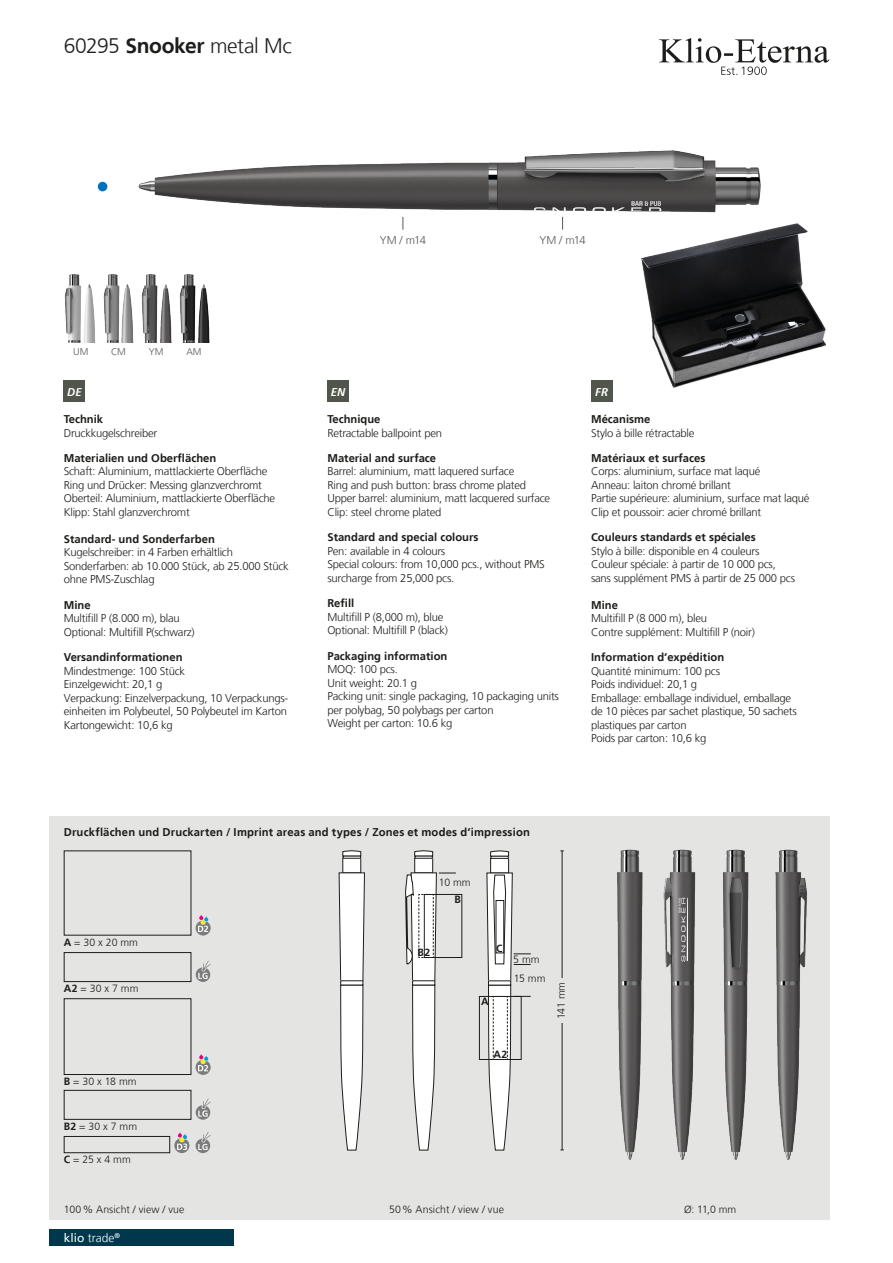
<style>
.page{position:relative;width:893px;height:1263px;background:#fff}
.page>*{position:absolute;margin:0;border:0;box-sizing:border-box;transform-origin:0 0}
.t1{font:300 21px "Frutiger LT";letter-spacing:-.025em;color:#1d1d1b}
.t2{font:300 12px "Frutiger LT";color:#fff}
.t3{font:300 11.25px/13.5px "Frutiger LT";letter-spacing:-.02em;color:#1d1d1b}
.t4{font:700 11.25px "Frutiger LT";color:#1d1d1b}
.t5{font:300 11.25px "Frutiger LT";letter-spacing:-.05em;color:#595858}
.t6{font:italic 700 11.25px "Frutiger";color:#fff}
.t7{font:300 10.5px "Frutiger LT";letter-spacing:.01em;color:#1d1d1b}
.t8{font:700 10.5px "Frutiger LT";color:#1d1d1b}
.t9{font:300 9.75px "Frutiger LT";color:#595858}
.s1{font-weight:700}
.s2{font-family:"Frutiger";font-weight:400}
</style>
<div class="page">
<div style="left:49px;top:816px;width:780px;height:404px;background:#e4e4e3"></div>
<svg style="left:659px;top:38px;width:170px;height:37px"></svg>
<div style="left:49px;top:1229px;width:185px;height:17px;background:#00374d"></div>
<img style="left:64px;top:274px;width:16px;height:68px">
<img style="left:79px;top:276px;width:17px;height:66px">
<img style="left:103px;top:274px;width:15px;height:68px">
<img style="left:117px;top:276px;width:17px;height:66px">
<img style="left:141px;top:274px;width:15px;height:68px">
<img style="left:155px;top:276px;width:17px;height:66px">
<img style="left:179px;top:274px;width:15px;height:68px">
<img style="left:193px;top:276px;width:17px;height:66px">
<div style="left:591px;top:381px;width:21px;height:21px;background:#50564c"></div>
<div style="left:327px;top:381px;width:22px;height:21px;background:#50564c"></div>
<div style="left:64px;top:381px;width:21px;height:21px;background:#50564c"></div>
<img style="left:138px;top:150px;width:623px;height:71px">
<div style="left:98px;top:182px;width:9px;height:9px;background:#0073bc;border-radius:50%"></div>
<svg style="left:402px;top:217px;width:1px;height:13px"></svg>
<svg style="left:562px;top:217px;width:1px;height:13px"></svg>
<img style="left:641px;top:223px;width:185px;height:164px">
<hr style="left:562px;top:851px;width:1px;height:299px;background:#1d1d1b">
<div style="left:553px;top:978px;width:15px;height:44px;background:#e4e4e3"></div>
<div style="left:491px;top:858px;width:18px;height:15px;background:#fff"></div>
<div style="left:490px;top:858px;width:19px;height:15px;border:1px solid #1d1d1b"></div>
<svg style="left:490px;top:850px;width:19px;height:8px"></svg>
<div style="left:343px;top:858px;width:18px;height:15px;background:#fff"></div>
<div style="left:343px;top:858px;width:18px;height:15px;border:1px solid #1d1d1b"></div>
<svg style="left:339px;top:872px;width:26px;height:278px;background:#e7e7e6"></svg>
<svg style="left:342px;top:850px;width:19px;height:8px"></svg>
<svg style="left:341px;top:981px;width:22px;height:4px"></svg>
<div style="left:415px;top:858px;width:18px;height:15px;background:#fff"></div>
<div style="left:414px;top:858px;width:19px;height:15px;border:1px solid #1d1d1b"></div>
<svg style="left:414px;top:850px;width:19px;height:8px"></svg>
<div style="left:479px;top:996px;width:43px;height:64px;border:1px solid #1d1d1b"></div>
<svg style="left:405px;top:872px;width:51px;height:278px"></svg>
<div style="left:424px;top:894px;width:38px;height:64px;border:1px solid #1d1d1b"></div>
<svg style="left:486px;top:872px;width:45px;height:278px"></svg>
<div style="left:64px;top:998px;width:127px;height:77px;border:1px solid #1d1d1b"></div>
<div style="left:64px;top:1090px;width:127px;height:30px;border:1px solid #1d1d1b"></div>
<div style="left:64px;top:1136px;width:106px;height:17px;border:1px solid #1d1d1b"></div>
<div style="left:64px;top:952px;width:127px;height:30px;border:1px solid #1d1d1b"></div>
<svg style="left:196px;top:914px;width:15px;height:21px"></svg>
<svg style="left:196px;top:1054px;width:15px;height:21px"></svg>
<svg style="left:174px;top:1132px;width:15px;height:21px"></svg>
<svg style="left:196px;top:1098px;width:15px;height:22px"></svg>
<svg style="left:196px;top:961px;width:15px;height:21px"></svg>
<svg style="left:196px;top:1132px;width:15px;height:21px"></svg>
<img style="left:617px;top:849px;width:191px;height:311px">
<svg style="left:678px;top:898px;width:10px;height:63px"></svg>
<svg style="left:534px;top:201px;width:127px;height:10px"></svg>
<h1 class="t1" style="left:64px;top:34px;width:230px">60295 <span class="s1">Snooker</span> metal Mc</h1>
<p class="t5" style="left:380px;top:234px;width:48px">YM / m14</p>
<p class="t5" style="left:539px;top:234px;width:48px">YM / m14</p>
<p class="t9" style="left:73px;top:346px;width:17px">UM</p>
<p class="t9" style="left:111px;top:346px;width:16px">CM</p>
<p class="t9" style="left:149px;top:346px;width:16px">YM</p>
<p class="t9" style="left:186px;top:346px;width:17px">AM</p>
<p class="t6" style="left:67px;top:386px;width:16px">DE</p>
<p class="t4" style="left:64px;top:412px;width:41px">Technik</p>
<p class="t3" style="left:64px;top:426px;width:95px">Druckkugelschreiber</p>
<p class="t4" style="left:64px;top:451px;width:154px">Materialien und Oberflächen</p>
<p class="t3" style="left:64px;top:465px;width:213px">Schaft: Aluminium, mattlackierte Oberfläche Ring und Drücker: Messing glanzverchromt Oberteil: Aluminium, mattlackierte Oberfläche Klipp: Stahl glanzverchromt</p>
<p class="t4" style="left:64px;top:532px;width:153px">Standard- und Sonderfarben</p>
<p class="t3" style="left:64px;top:546px;width:226px">Kugelschreiber: in 4 Farben erhältlich<br>Sonderfarben: ab 10.000 Stück, ab 25.000 Stück ohne PMS-Zuschlag</p>
<p class="t4" style="left:64px;top:598px;width:28px">Mine</p>
<p class="t3" style="left:64px;top:612px;width:132px">Multifill P (8.000 m), blau<br>Optional: Multifill P(schwarz)</p>
<p class="t4" style="left:64px;top:651px;width:120px">Versandinformationen</p>
<p class="t3" style="left:64px;top:664px;width:226px">Mindestmenge: 100 Stück<br>Einzelgewicht: 20,1 g<br>Verpackung: Einzelverpackung, 10 Verpackungs&shy;einheiten im Polybeutel, 50 Polybeutel im Karton Kartongewicht: 10,6 kg</p>
<p class="t6" style="left:331px;top:386px;width:16px">EN</p>
<p class="t4" style="left:327px;top:412px;width:55px">Technique</p>
<p class="t3" style="left:327px;top:426px;width:116px">Retractable ballpoint pen</p>
<p class="t4" style="left:327px;top:451px;width:110px">Material and surface</p>
<p class="t3" style="left:327px;top:465px;width:224px">Barrel: aluminium, matt laquered surface<br>Ring and push button: brass chrome plated Upper barrel: aluminium, matt lacquered surface Clip: steel chrome plated</p>
<p class="t4" style="left:327px;top:531px;width:153px">Standard and special colours</p>
<p class="t3" style="left:327px;top:544px;width:219px">Pen: available in 4 colours<br>Special colours: from 10,000 pcs., without PMS surcharge from 25,000 pcs.</p>
<p class="t4" style="left:327px;top:597px;width:28px">Refill</p>
<p class="t3" style="left:327px;top:610px;width:122px">Multifill P (8,000 m), blue<br>Optional: Multifill P (black)</p>
<p class="t4" style="left:327px;top:649px;width:122px">Packaging information</p>
<p class="t3" style="left:327px;top:663px;width:233px">MOQ: 100 pcs.<br>Unit weight: 20.1 g<br>Packing unit: single packaging, 10 packaging units per polybag, 50 polybags per carton<br>Weight per carton: 10.6 kg</p>
<p class="t6" style="left:595px;top:386px;width:14px">FR</p>
<p class="t4" style="left:591px;top:412px;width:61px">Mécanisme</p>
<p class="t3" style="left:591px;top:426px;width:105px">Stylo à bille rétractable</p>
<p class="t4" style="left:591px;top:451px;width:116px">Matériaux et surfaces</p>
<p class="t3" style="left:591px;top:465px;width:220px">Corps: aluminium, surface mat laqué<br>Anneau: laiton chromé brillant<br>Partie supérieure: aluminium, surface mat laqué Clip et poussoir: acier chromé brillant</p>
<p class="t4" style="left:591px;top:531px;width:166px">Couleurs standards et spéciales</p>
<p class="t3" style="left:591px;top:544px;width:205px">Stylo à bille: disponible en 4 couleurs<br>Couleur spéciale: à partir de 10 000 pcs, sans supplément PMS à partir de 25 000 pcs</p>
<p class="t4" style="left:591px;top:598px;width:28px">Mine</p>
<p class="t3" style="left:591px;top:612px;width:165px">Multifill P (8 000 m), bleu<br>Contre supplément: Multifill P (noir)</p>
<p class="t4" style="left:591px;top:651px;width:135px">Information d‘expédition</p>
<p class="t3" style="left:591px;top:664px;width:207px">Quantité minimum: 100 pcs<br>Poids individuel: 20,1 g<br>Emballage: emballage individuel, emballage de 10 pièces par sachet plastique, 50 sachets plastiques par carton<br>Poids par carton: 10,6 kg</p>
<p class="t4" style="left:64px;top:825px;width:468px">Druckflächen und Druckarten / Imprint areas and types / Zones et modes d‘impression</p>
<p class="t7" style="left:439px;top:876px;width:33px">10 mm</p>
<p class="t7" style="left:64px;top:936px;width:76px"><span class="s1">A</span> = 30 x 20 mm</p>
<p class="t7" style="left:64px;top:982px;width:76px"><span class="s1">A2</span> = 30 x 7 mm</p>
<p class="t7" style="left:64px;top:1075px;width:74px"><span class="s1">B</span> = 30 x 18 mm</p>
<p class="t7" style="left:64px;top:1120px;width:75px"><span class="s1">B2</span> = 30 x 7 mm</p>
<p class="t7" style="left:64px;top:1153px;width:68px"><span class="s1">C</span> = 25 x 4 mm</p>
<p class="t8" style="left:418px;top:946px;width:14px">B2</p>
<p class="t8" style="left:454px;top:893px;width:8px">B</p>
<p class="t8" style="left:496px;top:942px;width:8px">C</p>
<p class="t8" style="left:481px;top:995px;width:9px">A</p>
<p class="t7" style="left:513px;top:953px;width:28px">5 mm</p>
<p class="t7" style="left:514px;top:973px;width:33px">15 mm</p>
<p class="t7" style="left:555px;top:1019px;width:39px;rotate:-90deg">141 mm</p>
<p class="t8" style="left:494px;top:1048px;width:15px">A2</p>
<p class="t7" style="left:64px;top:1204px;width:122px">100% Ansicht / view / vue</p>
<p class="t7" style="left:389px;top:1204px;width:116px">50% Ansicht / view / vue</p>
<p class="t7" style="left:684px;top:1204px;width:54px">Ø: 11,0 mm</p>
<p class="t2" style="left:64px;top:1231px;width:58px"><span class="s2">klio</span> trade<sup>®</sup></p>
</div>
